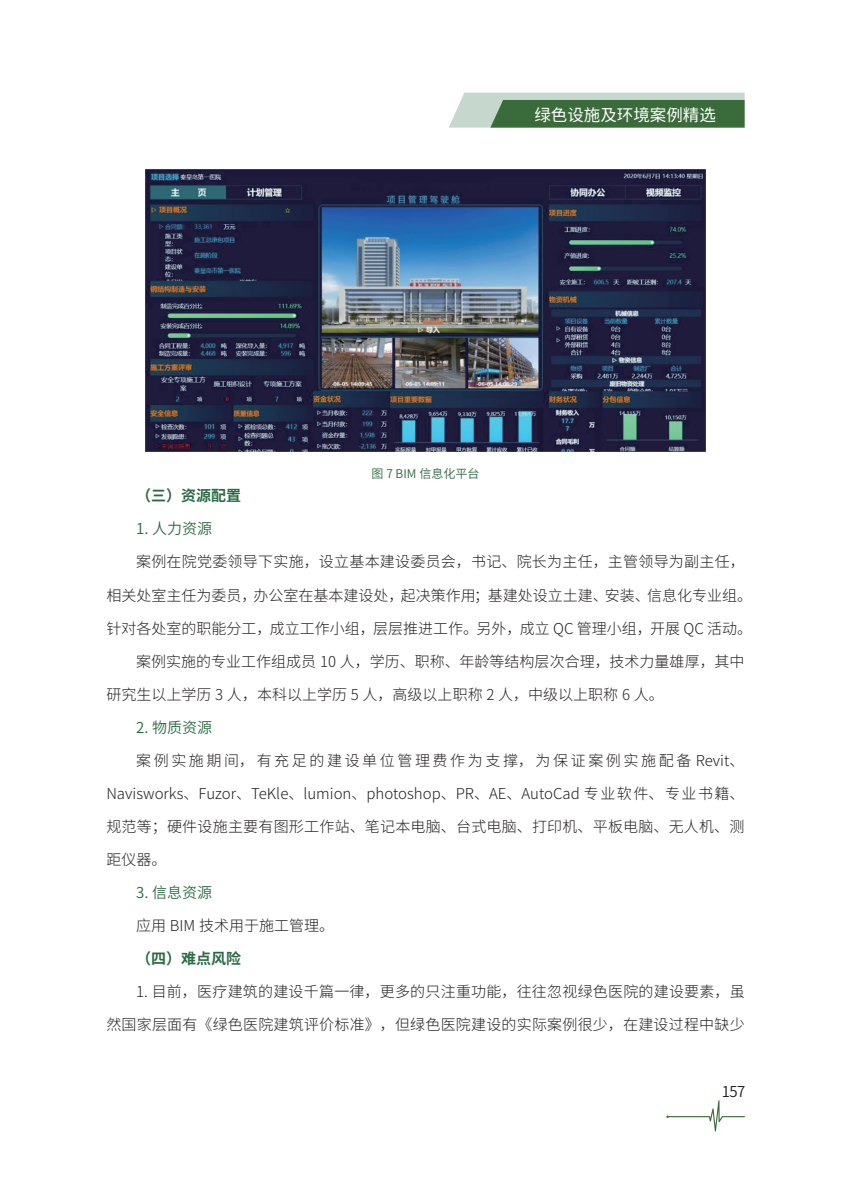
<style>
.page{position:relative;width:851px;height:1191px;background:#fff}
.page>*{position:absolute;margin:0;border:0;box-sizing:border-box;transform-origin:0 0}
.t1{font:16.5px "Source Han Sans CN";color:#fff}
.t2{font:300 15px "Source Han Sans CN";color:#231f20}
.t3{font:300 15px "Source Han Sans CN";letter-spacing:.17em;color:#231f20}
.t4{font:15px "Source Han Sans CN";color:#2b6a44}
.t5{font:700 15px "Source Han Sans CN";color:#2b6a44}
.t6{font:15px "Source Han Sans CN";color:#231f20}
.t7{font:12px "Source Han Sans CN";color:#2b6a44}
</style>
<div class="page">
<svg style="left:449px;top:93px;width:295px;height:35px;background:#6a906d"></svg>
<svg style="left:666px;top:1100px;width:79px;height:31px"></svg>
<img style="left:146px;top:170px;width:559px;height:282px">
<p class="t1" style="left:534px;top:106px;width:183px">绿色设施及环境案例精选</p>
<p class="t7" style="left:371px;top:466px;width:110px">图 7 BIM 信息化平台</p>
<p class="t5" style="left:136px;top:487px;width:107px">（三）资源配置</p>
<p class="t4" style="left:136px;top:520px;width:78px">1. 人力资源</p>
<p class="t2" style="left:136px;top:553px;width:610px">案例在院党委领导下实施，设立基本建设委员会，书记、院长为主任，主管领导为副主任，</p>
<p class="t2" style="left:106px;top:586px;width:647px">相关处室主任为委员，办公室在基本建设处，起决策作用；基建处设立土建、安装、信息化专业组。</p>
<p class="t2" style="left:106px;top:619px;width:647px">针对各处室的职能分工，成立工作小组，层层推进工作。另外，成立 QC 管理小组，开展 QC 活动。</p>
<p class="t2" style="left:136px;top:652px;width:610px">案例实施的专业工作组成员 10 人，学历、职称、年龄等结构层次合理，技术力量雄厚，其中</p>
<p class="t2" style="left:106px;top:685px;width:559px">研究生以上学历 3 人，本科以上学历 5 人，高级以上职称 2 人，中级以上职称 6 人。</p>
<p class="t4" style="left:136px;top:718px;width:78px">2. 物质资源</p>
<p class="t3" style="left:136px;top:751px;width:609px">案例实施期间，有充足的建设单位管理费作为支撑，为保证案例实施配备 Revit、</p>
<p class="t2" style="left:106px;top:784px;width:639px">Navisworks、Fuzor、TeKle、lumion、photoshop、PR、AE、AutoCad 专业软件、专业书籍、</p>
<p class="t2" style="left:106px;top:817px;width:639px">规范等；硬件设施主要有图形工作站、笔记本电脑、台式电脑、打印机、平板电脑、无人机、测</p>
<p class="t2" style="left:106px;top:850px;width:61px">距仪器。</p>
<p class="t4" style="left:136px;top:883px;width:78px">3. 信息资源</p>
<p class="t2" style="left:136px;top:916px;width:200px">应用 BIM 技术用于施工管理。</p>
<p class="t5" style="left:136px;top:949px;width:107px">（四）难点风险</p>
<p class="t2" style="left:136px;top:982px;width:610px">1. 目前，医疗建筑的建设千篇一律，更多的只注重功能，往往忽视绿色医院的建设要素，虽</p>
<p class="t2" style="left:106px;top:1015px;width:639px">然国家层面有《绿色医院建筑评价标准》，但绿色医院建设的实际案例很少，在建设过程中缺少</p>
<p class="t6" style="left:721px;top:1082px;width:25px">157</p>
</div>
